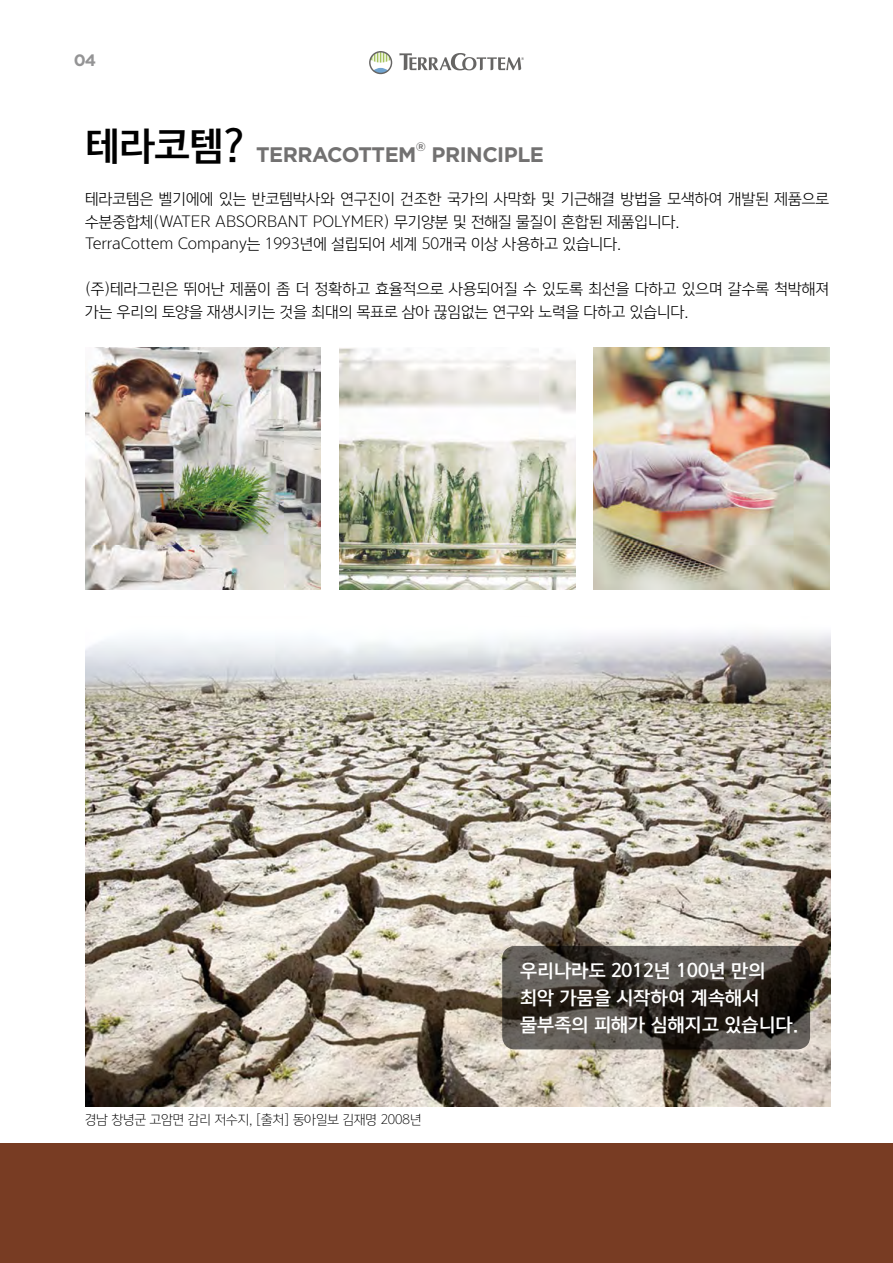
<style>
.page{position:relative;width:893px;height:1263px;background:#fff}
.page>*{position:absolute;margin:0;border:0;box-sizing:border-box;transform-origin:0 0}
.t1{font:37.5px "Yoon Gothic Pro 775";color:#000}
.t2{font:700 21px "Gotham";letter-spacing:-.025em;color:#727171}
.t3{font:18px/27px "Yoon Gothic Pro 775";color:#fff}
.t4{font:700 16.5px "Gotham";color:#949495}
.t5{font:15px/22.5px "Yoon Gothic Pro 735";color:#000}
.t6{font:12.75px "Yoon Gothic Pro 725";color:#000}
.t7{font:700 12.3px "Gotham";color:#727171}
</style>
<div class="page">
<img style="left:85px;top:348px;width:236px;height:241px">
<img style="left:339px;top:348px;width:236px;height:241px">
<img style="left:594px;top:348px;width:235px;height:241px">
<img style="left:85px;top:632px;width:745px;height:474px">
<div style="left:0;top:1144px;width:893px;height:119px;background:#783c23"></div>
<svg style="left:502px;top:946px;width:308px;height:103px;background:#413b36"></svg>
<svg style="left:399px;top:53px;width:125px;height:17px"></svg>
<svg style="left:369px;top:51px;width:23px;height:23px"></svg>
<p class="t4" style="left:74px;top:51px;width:24px">04</p>
<h1 class="t1" style="left:85px;top:120px;width:162px">테라코템?</h1>
<p class="t5" style="left:85px;top:187px;width:746px">테라코템은 벨기에에 있는 반코템박사와 연구진이 건조한 국가의 사막화 및 기근해결 방법을 모색하여 개발된 제품으로 수분중합체(WATER ABSORBANT POLYMER) 무기양분 및 전해질 물질이 혼합된 제품입니다.<br>TerraCottem Company는 1993년에 설립되어 세계 50개국 이상 사용하고 있습니다.</p>
<p class="t5" style="left:85px;top:277px;width:746px">(주)테라그린은 뛰어난 제품이 좀 더 정확하고 효율적으로 사용되어질 수 있도록 최선을 다하고 있으며 갈수록 척박해져 가는 우리의 토양을 재생시키는 것을 최대의 목표로 삼아 끊임없는 연구와 노력을 다하고 있습니다.</p>
<h2 class="t2" style="left:256px;top:142px;width:162px">TERRACOTTEM</h2>
<p class="t7" style="left:416px;top:140px;width:12px">®</p>
<h2 class="t2" style="left:432px;top:142px;width:114px">PRINCIPLE</h2>
<p class="t6" style="left:85px;top:1111px;width:338px">경남 창녕군 고암면 감리 저수지, [출처] 동아일보 김재명 2008년</p>
<p class="t3" style="left:520px;top:957px;width:279px">우리나라도 2012년 100년 만의 최악 가뭄을 시작하여 계속해서 물부족의 피해가 심해지고 있습니다.</p>
</div>
